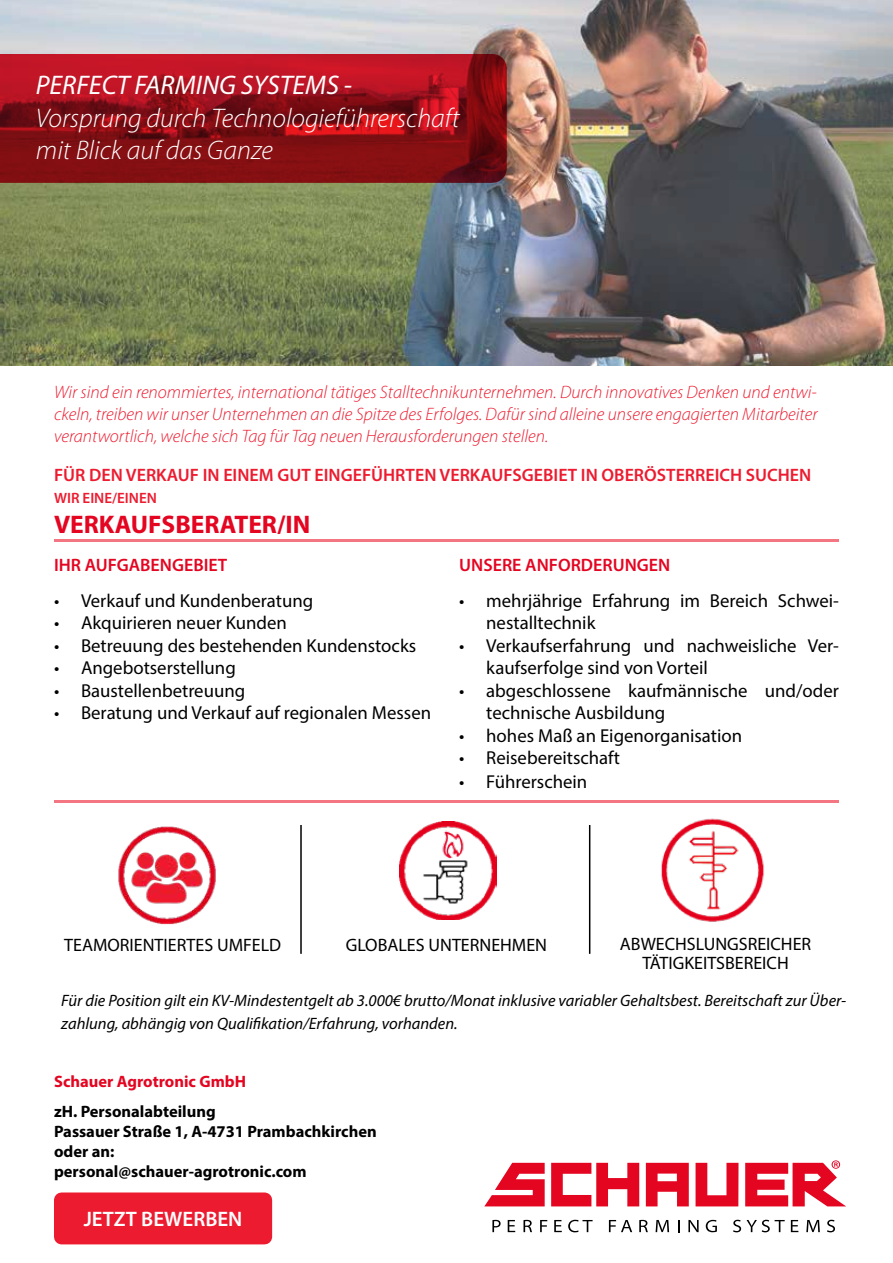
<style>
.page{position:relative;width:893px;height:1263px;background:#fff}
.page>*{position:absolute;margin:0;border:0;box-sizing:border-box;transform-origin:0 0}
.t1{font:italic 300 27px/32.4px "Myriad Pro";color:#fff}
.t2{font:italic 27px "Myriad Pro";color:#fff}
.t3{font:700 25.5px "Myriad Pro";color:#e40521}
.t4{font:600 21px "Myriad Pro";color:#fff}
.t5{font:18.75px/22.5px "Myriad Pro";color:#000}
.t6{font:italic 300 18px/21.6px "Myriad Pro";color:#ed1b2f;text-align:justify}
.t7{font:18px/19.5px "Myriad Pro";color:#000;text-align:center}
.t8{font:600 18px "Myriad Pro";color:#ed1b2f}
.t9{font:600 18px "Myriad Pro";color:#e40521}
.t10{font:italic 16.5px/23.4px "Myriad Pro";color:#000}
.t11{font:700 16.5px/19.8px "Myriad Pro";color:#000}
.t12{font:700 16.5px "Myriad Pro";color:#e40521}
.t13{font:600 15px "Myriad Pro";color:#ed1b2f}
</style>
<div class="page">
<img style="left:0;top:0;width:893px;height:366px">
<svg style="left:492px;top:1220px;width:9px;height:12px"></svg>
<svg style="left:508px;top:1220px;width:7px;height:12px"></svg>
<svg style="left:523px;top:1220px;width:9px;height:12px"></svg>
<svg style="left:540px;top:1220px;width:7px;height:12px"></svg>
<svg style="left:554px;top:1220px;width:8px;height:12px"></svg>
<svg style="left:568px;top:1220px;width:25px;height:12px"></svg>
<svg style="left:609px;top:1220px;width:23px;height:12px"></svg>
<svg style="left:639px;top:1220px;width:9px;height:12px"></svg>
<svg style="left:656px;top:1220px;width:13px;height:12px"></svg>
<svg style="left:678px;top:1220px;width:1px;height:12px"></svg>
<svg style="left:688px;top:1220px;width:11px;height:12px"></svg>
<svg style="left:706px;top:1220px;width:11px;height:12px"></svg>
<svg style="left:733px;top:1220px;width:52px;height:12px"></svg>
<svg style="left:791px;top:1220px;width:7px;height:12px"></svg>
<svg style="left:806px;top:1220px;width:14px;height:12px"></svg>
<svg style="left:827px;top:1220px;width:8px;height:12px"></svg>
<svg style="left:484px;top:1163px;width:61px;height:43px"></svg>
<svg style="left:551px;top:1163px;width:88px;height:43px"></svg>
<svg style="left:695px;top:1163px;width:43px;height:43px"></svg>
<svg style="left:646px;top:1163px;width:43px;height:43px"></svg>
<svg style="left:745px;top:1160px;width:101px;height:46px"></svg>
<div style="left:62px;top:1200px;width:203px;height:37px;background:#ed1b2f"></div>
<div style="left:54px;top:1192px;width:218px;height:52px;border:15px solid #ed1b2f"></div>
<svg style="left:0;top:52px;width:508px;height:132px;background:#95141c"></svg>
<hr style="left:54px;top:800px;width:785px;height:3px;background:#ed1b2f">
<hr style="left:54px;top:539px;width:785px;height:2px;background:#ed1b2f">
<hr style="left:300px;top:825px;width:2px;height:129px;background:#000">
<hr style="left:589px;top:825px;width:1px;height:129px;background:#000">
<img style="left:399px;top:822px;width:97px;height:97px">
<img style="left:661px;top:818px;width:103px;height:104px">
<img style="left:118px;top:826px;width:98px;height:99px">
<h1 class="t2" style="left:36px;top:69px;width:318px">PERFECT FARMING SYSTEMS -</h1>
<h1 class="t1" style="left:36px;top:102px;width:425px">Vorsprung durch Technologieführerschaft mit Blick auf das Ganze</h1>
<p class="t6" style="left:54px;top:382px;width:765px">Wir sind ein renommiertes, international tätiges Stalltechnikunternehmen. Durch innovatives Denken und entwi&shy;ckeln, treiben wir unser Unternehmen an die Spitze des Erfolges. Dafür sind alleine unsere engagierten Mitarbeiter verantwortlich, welche sich Tag für Tag neuen Herausforderungen stellen.</p>
<p class="t8" style="left:54px;top:464px;width:759px">FÜR DEN VERKAUF IN EINEM GUT EINGEFÜHRTEN VERKAUFSGEBIET IN OBERÖSTERREICH SUCHEN</p>
<p class="t13" style="left:54px;top:488px;width:104px">WIR EINE/EINEN</p>
<h2 class="t3" style="left:54px;top:508px;width:258px">VERKAUFSBERATER/IN</h2>
<p class="t9" style="left:54px;top:553px;width:175px">IHR AUFGABENGEBIET</p>
<p class="t5" style="left:54px;top:589px;width:261px">• Verkauf und Kundenberatung</p>
<p class="t5" style="left:54px;top:611px;width:234px">• Akquirieren neuer Kunden</p>
<p class="t5" style="left:54px;top:634px;width:364px">• Betreuung des bestehenden Kundenstocks</p>
<p class="t5" style="left:54px;top:656px;width:183px">• Angebotserstellung</p>
<p class="t5" style="left:54px;top:679px;width:193px">• Baustellenbetreuung</p>
<p class="t5" style="left:54px;top:701px;width:379px">• Beratung und Verkauf auf regionalen Messen</p>
<p class="t9" style="left:459px;top:553px;width:213px">UNSERE ANFORDERUNGEN</p>
<p class="t5" style="left:486px;top:589px;width:354px;text-indent:-27px">• mehrjährige Erfahrung im Bereich Schwei&shy;nestalltechnik</p>
<p class="t5" style="left:486px;top:634px;width:354px;text-indent:-27px">• Verkaufserfahrung und nachweisliche Ver&shy;kaufserfolge sind von Vorteil</p>
<p class="t5" style="left:486px;top:679px;width:354px;text-indent:-27px">• abgeschlossene kaufmännische und/oder technische Ausbildung</p>
<p class="t5" style="left:459px;top:724px;width:284px">• hohes Maß an Eigenorganisation</p>
<p class="t5" style="left:459px;top:746px;width:162px">• Reisebereitschaft</p>
<p class="t5" style="left:459px;top:770px;width:130px">• Führerschein</p>
<p class="t7" style="left:64px;top:935px;width:218px">TEAMORIENTIERTES UMFELD</p>
<p class="t7" style="left:346px;top:935px;width:203px">GLOBALES UNTERNEHMEN</p>
<p class="t7" style="left:620px;top:934px;width:193px">ABWECHSLUNGSREICHER<br>TÄTIGKEITSBEREICH</p>
<p class="t10" style="left:61px;top:988px;width:786px">Für die Position gilt ein KV-Mindestentgelt ab 3.000€ brutto/Monat inklusive variabler Gehaltsbest. Bereitschaft zur Über&shy;zahlung, abhängig von Qualifikation/Erfahrung, vorhanden.</p>
<p class="t12" style="left:54px;top:1071px;width:194px">Schauer Agrotronic GmbH</p>
<p class="t11" style="left:54px;top:1101px;width:324px">zH. Personalabteilung<br>Passauer Straße 1, A-4731 Prambachkirchen oder an:<br>personal@schauer-agrotronic.com</p>
<p class="t4" style="left:84px;top:1206px;width:160px">JETZT BEWERBEN</p>
</div>
